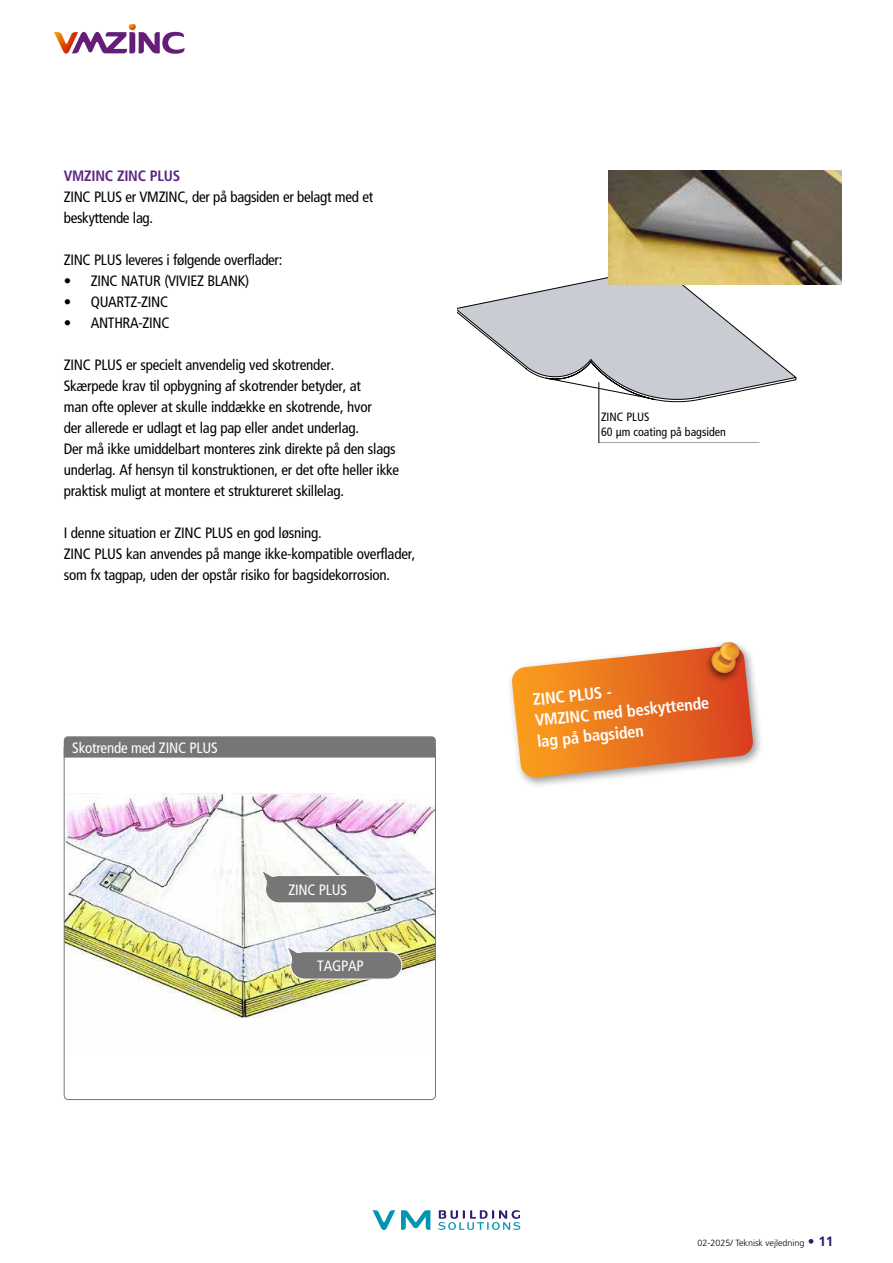
<style>
.page{position:relative;width:893px;height:1263px;background:#fff}
.page>*{position:absolute;margin:0;border:0;box-sizing:border-box;transform-origin:0 0}
.t1{font:700 condensed 16.5px/21px "Frutiger LT Pro";color:#fff}
.t2{font:condensed 15px/21px "Frutiger LT Pro";letter-spacing:-.015em;color:#000}
.t3{font:condensed 15px "Frutiger LT Pro";letter-spacing:-.015em;color:#fff}
.t4{font:700 condensed 15px "Frutiger LT Pro";letter-spacing:-.015em;color:#5d2685}
.t5{font:condensed 12px/15px "Frutiger LT Pro";color:#000}
.t6{font:11.85px/14.2px "Dax";color:#000}
.t7{font:300 9px "Frutiger LT Pro";color:#000}
.s1{font-weight:700;font-size:13.5px;color:#2b1c70}
</style>
<div class="page">
<svg style="left:438px;top:1210px;width:82px;height:20px"></svg>
<svg style="left:373px;top:1210px;width:57px;height:20px"></svg>
<svg style="left:54px;top:24px;width:131px;height:30px"></svg>
<svg style="left:457px;top:277px;width:339px;height:166px"></svg>
<div style="left:601px;top:412px;width:233px;height:28px;background:#fff"></div>
<img style="left:608px;top:170px;width:234px;height:114px">
<img style="left:63px;top:746px;width:373px;height:354px">
<div style="left:64px;top:736px;width:372px;height:21px;background:#767676"></div>
<div style="left:266px;top:875px;width:111px;height:28px;background:#767676;border-radius:14px"></div>
<div style="left:265px;top:875px;width:112px;height:28px;border:1px solid #fff;border-radius:14px"></div>
<svg style="left:260px;top:868px;width:16px;height:19px"></svg>
<div style="left:267px;top:877px;width:19px;height:12px;background:#767676;border-radius:6px"></div>
<div style="left:291px;top:952px;width:111px;height:27px;background:#767676;border-radius:14px"></div>
<div style="left:290px;top:951px;width:112px;height:28px;border:1px solid #fff;border-radius:14px"></div>
<svg style="left:285px;top:944px;width:17px;height:19px"></svg>
<div style="left:292px;top:953px;width:19px;height:12px;background:#767676;border-radius:6px"></div>
<div style="left:507px;top:641px;width:257px;height:148px;background:#000;opacity:.4"></div>
<svg style="left:511px;top:646px;width:243px;height:132px;background:#ea8c49"></svg>
<div style="left:704px;top:639px;width:41px;height:45px;background:#000;opacity:.56"></div>
<img style="left:710px;top:642px;width:31px;height:31px">
<p class="t4" style="left:64px;top:167px;width:118px">VMZINC ZINC PLUS</p>
<p class="t2" style="left:64px;top:187px;width:311px">ZINC PLUS er VMZINC, der på bagsiden er belagt med et beskyttende lag.</p>
<p class="t2" style="left:64px;top:250px;width:220px">ZINC PLUS leveres i følgende overflader:</p>
<p class="t2" style="left:64px;top:271px;width:187px">• ZINC NATUR (VIVIEZ BLANK)</p>
<p class="t2" style="left:64px;top:292px;width:106px">• QUARTZ-ZINC</p>
<p class="t2" style="left:64px;top:313px;width:107px">• ANTHRA-ZINC</p>
<p class="t2" style="left:64px;top:355px;width:337px">ZINC PLUS er specielt anvendelig ved skotrender.<br>Skærpede krav til opbygning af skotrender betyder, at<br>man ofte oplever at skulle inddække en skotrende, hvor<br>der allerede er udlagt et lag pap eller andet underlag.<br>Der må ikke umiddelbart monteres zink direkte på den slags underlag. Af hensyn til konstruktionen, er det ofte heller ikke praktisk muligt at montere et struktureret skillelag.</p>
<p class="t2" style="left:64px;top:523px;width:353px">I denne situation er ZINC PLUS en god løsning.<br>ZINC PLUS kan anvendes på mange ikke-kompatible overflader, som fx tagpap, uden der opstår risiko for bagsidekorrosion.</p>
<p class="t3" style="left:72px;top:739px;width:147px">Skotrende med ZINC PLUS</p>
<p class="t3" style="left:288px;top:881px;width:60px">ZINC PLUS</p>
<p class="t3" style="left:317px;top:957px;width:48px">TAGPAP</p>
<p class="t5" style="left:601px;top:410px;width:127px">ZINC PLUS<br>60 μm coating på bagsiden</p>
<p class="t6" style="left:602px;top:413px;width:158px">VM ZINC PLUS<br>60 micron coating on underside</p>
<p class="t1" style="left:532px;top:689px;width:177px;rotate:-6deg">ZINC PLUS -<br>VMZINC med beskyttende lag på bagsiden</p>
<p class="t7" style="left:698px;top:1237px;width:137px">02-2025/ Teknisk vejledning <span class="s1">• 11</span></p>
</div>
